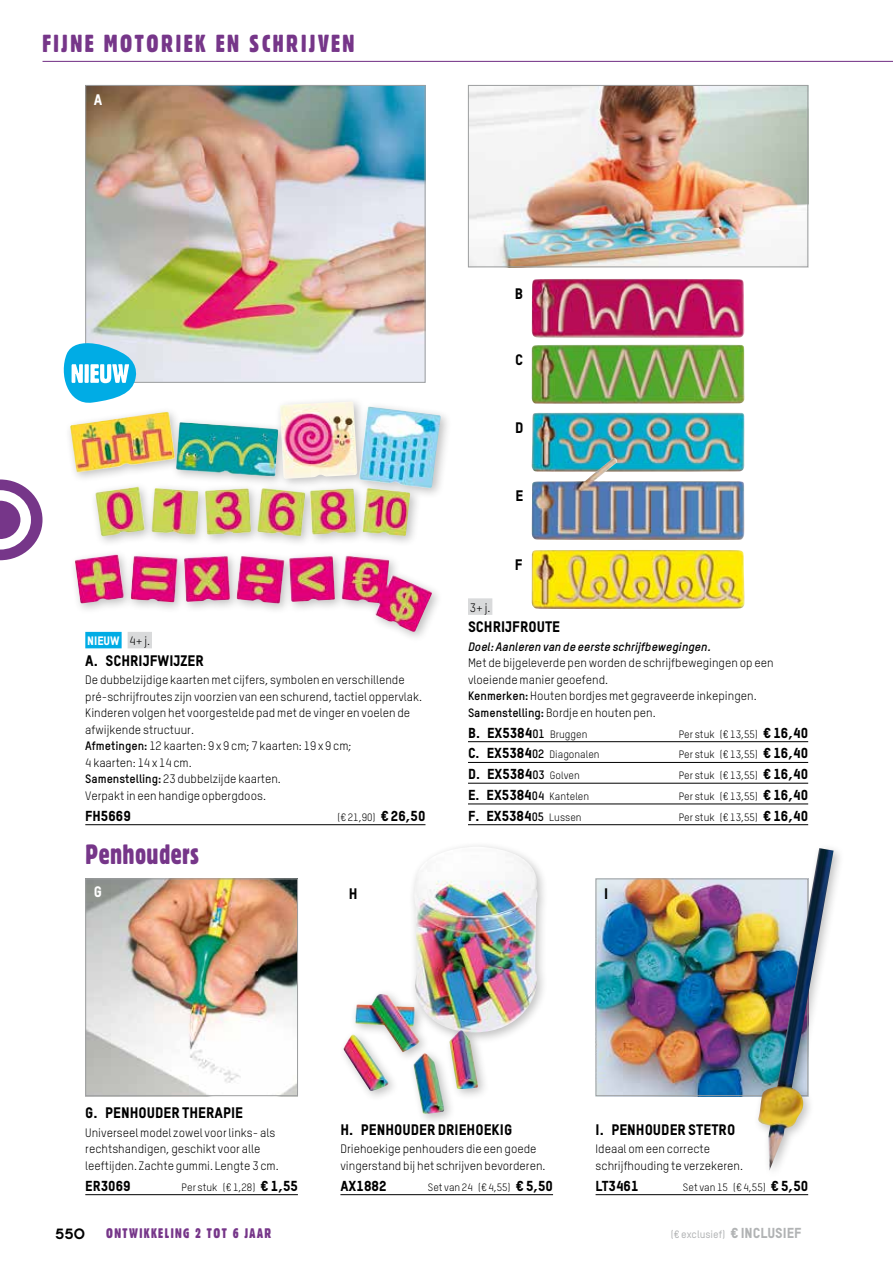
<style>
.page{position:relative;width:893px;height:1263px;background:#fff}
.page>*{position:absolute;margin:0;border:0;box-sizing:border-box;transform-origin:0 0}
.t1{font:27px "Gothic 821 Condensed BT";letter-spacing:.01em;color:#763689}
.t2{font:24px "Gothic 821 Condensed BT";letter-spacing:.1em;color:#763689}
.t3{font:15px "TSTAR Headline";color:#000}
.t4{font:15px "Chalet Tokyo";color:#000}
.t5{font:15px "TSTAR Headline";color:#fff}
.t6{font:14.25px "TSTAR Headline";color:#000}
.t7{font:13.5px "Gothic 821 Condensed BT";letter-spacing:.1em;color:#763689}
.t8{font:12px/16.5px "TSTAR";color:#000}
.t9{font:italic 700 12px "TSTAR";color:#000}
.t10{font:12px "TSTAR Headline";color:#fff}
.t11{font:10.5px "TSTAR";color:#000}
.t12{font:500 10.5px "TSTAR";color:#b1b3b4}
.s1{font-family:"TSTAR";color:#000}
.s2{font-weight:700}
.s3{font-family:"TSTAR Headline";font-size:14.25px}
.s4{font-family:"TSTAR";font-weight:700;font-size:12px}
.s5{font-family:"TSTAR";font-size:10.5px}
.s6{font-weight:700;font-size:12px}
.s7{font-family:"TSTAR Headline";font-weight:400;font-size:14.25px}
</style>
<div class="page">
<svg style="left:0;top:479px;width:43px;height:81px"></svg>
<hr style="left:43px;top:61px;width:850px;height:1px;background:#763689">
<img style="left:87px;top:87px;width:336px;height:294px">
<div style="left:85px;top:85px;width:340px;height:298px;border:1px solid #9c9e9f"></div>
<div style="left:65px;top:395px;width:387px;height:248px;background:#000;opacity:.25"></div>
<img style="left:70px;top:401px;width:371px;height:135px">
<img style="left:470px;top:87px;width:336px;height:178px">
<div style="left:468px;top:85px;width:340px;height:182px;border:1px solid #9c9e9f"></div>
<img style="left:532px;top:279px;width:212px;height:59px">
<img style="left:532px;top:345px;width:213px;height:59px">
<img style="left:532px;top:413px;width:212px;height:45px">
<img style="left:532px;top:458px;width:212px;height:82px">
<img style="left:532px;top:550px;width:212px;height:59px">
<img style="left:87px;top:880px;width:209px;height:214px">
<div style="left:85px;top:878px;width:213px;height:218px;border:1px solid #9c9e9f"></div>
<img style="left:598px;top:880px;width:154px;height:214px">
<div style="left:596px;top:878px;width:212px;height:218px;border:1px solid #9c9e9f"></div>
<div style="left:752px;top:842px;width:93px;height:338px;background:#000;opacity:.25"></div>
<img style="left:758px;top:848px;width:76px;height:323px">
<div style="left:85px;top:632px;width:37px;height:16px;background:#00ace5"></div>
<div style="left:128px;top:632px;width:24px;height:16px;background:#d9dadb"></div>
<hr style="left:85px;top:824px;width:340px;height:1px;background:#000">
<div style="left:468px;top:598px;width:24px;height:17px;background:#d9dadb"></div>
<hr style="left:468px;top:741px;width:340px;height:1px;background:#000">
<hr style="left:468px;top:762px;width:340px;height:1px;background:#000">
<hr style="left:468px;top:783px;width:340px;height:1px;background:#000">
<hr style="left:468px;top:804px;width:340px;height:1px;background:#000">
<hr style="left:468px;top:824px;width:340px;height:1px;background:#000">
<hr style="left:85px;top:1194px;width:213px;height:1px;background:#000">
<hr style="left:340px;top:1194px;width:213px;height:1px;background:#000">
<hr style="left:596px;top:1194px;width:212px;height:1px;background:#000">
<div style="left:408px;top:841px;width:141px;height:203px;background:#000;opacity:.25"></div>
<img style="left:414px;top:847px;width:125px;height:185px">
<div style="left:338px;top:988px;width:151px;height:138px;background:#000;opacity:.25"></div>
<img style="left:344px;top:994px;width:135px;height:120px">
<svg style="left:64px;top:343px;width:72px;height:60px"></svg>
<h2 class="t2" style="left:43px;top:29px;width:314px">FIJNE MOTORIEK EN SCHRIJVEN</h2>
<p class="t5" style="left:94px;top:90px;width:10px">A</p>
<p class="t10" style="left:87px;top:633px;width:64px">NIEUW <span class="s1">4+ j.</span></p>
<p class="t3" style="left:85px;top:651px;width:120px">A. SCHRIJFWIJZER</p>
<p class="t8" style="left:85px;top:672px;width:338px">De dubbelzijdige kaarten met cijfers, symbolen en verschillende pré-schrijfroutes zijn voorzien van een schurend, tactiel oppervlak.<br>Kinderen volgen het voorgestelde pad met de vinger en voelen de afwijkende structuur.<br><span class="s2">Afmetingen:</span> 12 kaarten: 9 x 9 cm; 7 kaarten: 19 x 9 cm;<br>4 kaarten: 14 x 14 cm.<br><span class="s2">Samenstelling:</span> 23 dubbelzijde kaarten.<br>Verpakt in een handige opbergdoos.</p>
<p class="t6" style="left:85px;top:807px;width:47px">FH5669</p>
<p class="t11" style="left:337px;top:811px;width:89px">(€ 21,90) <span class="s3">€ 26,50</span></p>
<h1 class="t1" style="left:85px;top:838px;width:115px">Penhouders</h1>
<p class="t3" style="left:515px;top:284px;width:10px">B</p>
<p class="t3" style="left:515px;top:350px;width:10px">C</p>
<p class="t3" style="left:515px;top:418px;width:10px">D</p>
<p class="t3" style="left:515px;top:486px;width:9px">E</p>
<p class="t3" style="left:515px;top:555px;width:9px">F</p>
<p class="t8" style="left:470px;top:599px;width:22px">3+ j.</p>
<p class="t3" style="left:468px;top:618px;width:94px">SCHRIJFROUTE</p>
<p class="t9" style="left:468px;top:639px;width:244px">Doel: Aanleren van de eerste schrijfbewegingen.</p>
<p class="t8" style="left:468px;top:655px;width:307px">Met de bijgeleverde pen worden de schrijfbewegingen op een vloeiende manier geoefend.<br><span class="s2">Kenmerken:</span> Houten bordjes met gegraveerde inkepingen.<br><span class="s2">Samenstelling:</span> Bordje en houten pen.</p>
<p class="t6" style="left:468px;top:724px;width:121px">B. EX5384<span class="s4">01</span> <span class="s5">Bruggen</span></p>
<p class="t11" style="left:679px;top:728px;width:131px">Per stuk (€ 13,55) <span class="s3">€ 16,40</span></p>
<p class="t11" style="left:468px;top:748px;width:133px"><span class="s3">C. EX5384</span><span class="s6">02</span> Diagonalen</p>
<p class="t11" style="left:679px;top:748px;width:131px">Per stuk (€ 13,55) <span class="s3">€ 16,40</span></p>
<p class="t6" style="left:468px;top:765px;width:113px">D. EX5384<span class="s4">03</span> <span class="s5">Golven</span></p>
<p class="t11" style="left:679px;top:769px;width:131px">Per stuk (€ 13,55) <span class="s3">€ 16,40</span></p>
<p class="t6" style="left:468px;top:786px;width:123px">E. EX5384<span class="s4">04</span> <span class="s5">Kantelen</span></p>
<p class="t11" style="left:679px;top:790px;width:131px">Per stuk (€ 13,55) <span class="s3">€ 16,40</span></p>
<p class="t6" style="left:468px;top:807px;width:115px">F. EX5384<span class="s4">05</span> <span class="s5">Lussen</span></p>
<p class="t11" style="left:679px;top:811px;width:131px">Per stuk (€ 13,55) <span class="s3">€ 16,40</span></p>
<p class="t5" style="left:94px;top:882px;width:10px">G</p>
<p class="t3" style="left:349px;top:884px;width:10px">H</p>
<p class="t3" style="left:604px;top:884px;width:6px">I</p>
<p class="t3" style="left:85px;top:1104px;width:159px">G. PENHOUDER THERAPIE</p>
<p class="t8" style="left:85px;top:1124px;width:195px">Universeel model zowel voor links- als rechtshandigen, geschikt voor alle leeftijden. Zachte gummi. Lengte 3 cm.</p>
<p class="t6" style="left:85px;top:1177px;width:47px">ER3069</p>
<p class="t11" style="left:182px;top:1180px;width:118px">Per stuk (€ 1,28) <span class="s3">€ 1,55</span></p>
<p class="t3" style="left:340px;top:1120px;width:173px">H. PENHOUDER DRIEHOEKIG</p>
<p class="t8" style="left:340px;top:1141px;width:207px">Driehoekige penhouders die een goede vingerstand bij het schrijven bevorderen.</p>
<p class="t6" style="left:340px;top:1177px;width:48px">AX1882</p>
<p class="t11" style="left:428px;top:1180px;width:127px">Set van 24 (€ 4,55) <span class="s3">€ 5,50</span></p>
<p class="t3" style="left:596px;top:1120px;width:141px">I. PENHOUDER STETRO</p>
<p class="t8" style="left:596px;top:1141px;width:149px">Ideaal om een correcte schrijfhouding te verzekeren.</p>
<p class="t6" style="left:596px;top:1177px;width:45px">LT3461</p>
<p class="t11" style="left:683px;top:1180px;width:127px">Set van 15 (€ 4,55) <span class="s3">€ 5,50</span></p>
<p class="t4" style="left:56px;top:1224px;width:31px">550</p>
<p class="t7" style="left:106px;top:1225px;width:167px">ONTWIKKELING 2 TOT 6 JAAR</p>
<p class="t12" style="left:671px;top:1228px;width:132px">(€ exclusief) <span class="s7">€ INCLUSIEF</span></p>
</div>
